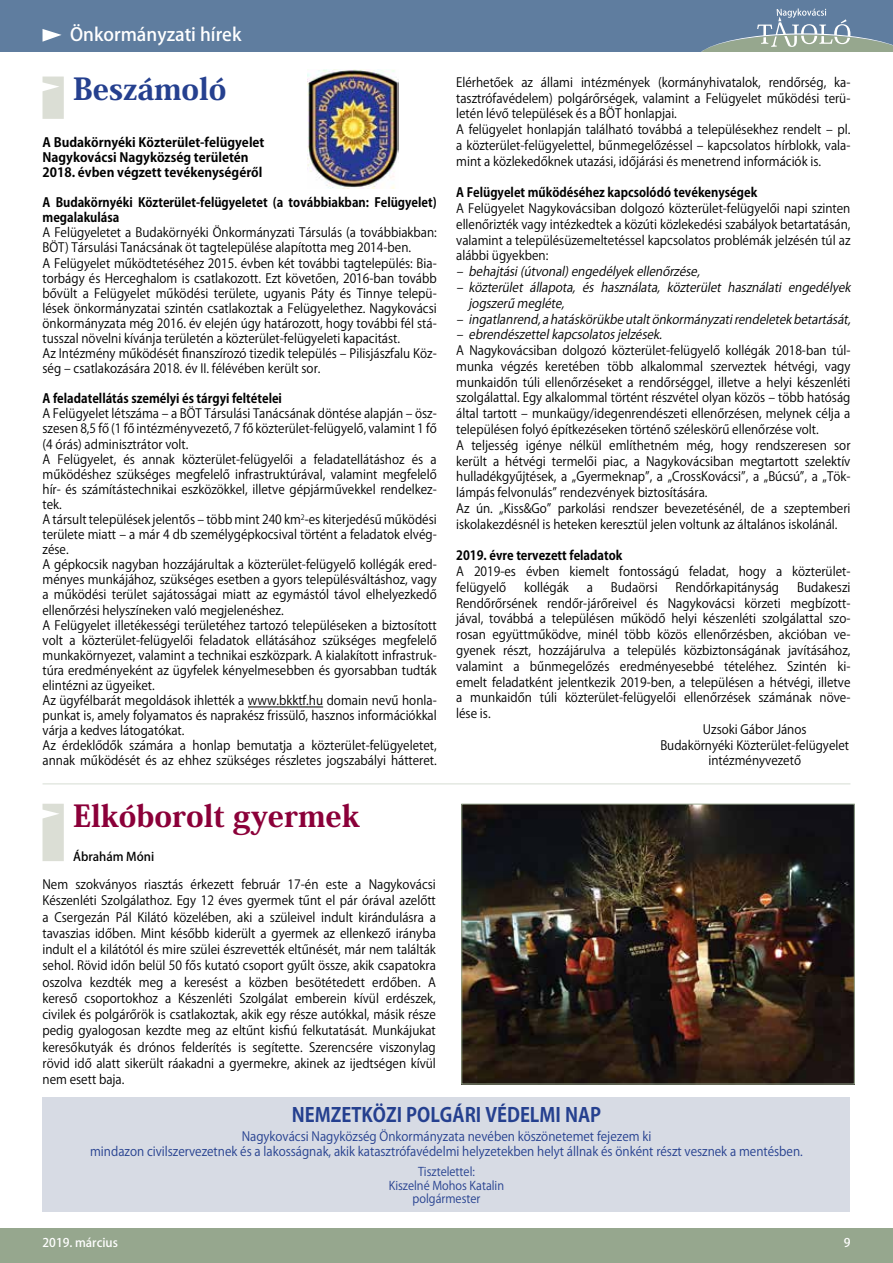
<style>
.page{position:relative;width:893px;height:1263px;background:#fff}
.page>*{position:absolute;margin:0;border:0;box-sizing:border-box;transform-origin:0 0}
.t1{font:800 30px "Koz Min Pr 6 N";color:#8b0039}
.t2{font:800 30px "Koz Min Pr 6 N";color:#25408f}
.t3{font:700 19.5px "Koz Go Pr 6 N";color:#25408f;scale:.94 1}
.t4{font:500 18px "Koz Go Pr 6 N";color:#fff}
.t5{font:12.75px/15.1px "Koz Go Pr 6 N";color:#000;scale:.94 1}
.t6{font:italic 12.75px/15.8px "Koz Go Pr 6 N";color:#000;scale:.94 1}
.t7{font:700 12.75px/15.1px "Koz Go Pr 6 N";color:#000;scale:.94 1}
.t8{font:12.75px/15.3px "Koz Go Pr 6 N";color:#25408f;text-align:center;scale:.94 1}
.t9{font:700 12.75px/15.1px "Koz Go Pr 6 N";color:#000}
.t10{font:12px/13.8px "Koz Go Pr 6 N";color:#25408f;text-align:center;scale:.94 1}
.t11{font:500 12px "Koz Go Pr 6 N";color:#fff}
.t12{font:500 12px "Koz Go Pr 6 N";color:#000}
</style>
<div class="page">
<div style="left:0;top:1229px;width:893px;height:34px;background:#96a78e"></div>
<div style="left:0;top:0;width:893px;height:51px;background:#5f7d9f"></div>
<svg style="left:43px;top:29px;width:19px;height:13px"></svg>
<svg style="left:702px;top:9px;width:191px;height:42px"></svg>
<hr style="left:248px;top:707px;width:75px;height:1px;background:#000">
<img style="left:308px;top:69px;width:90px;height:120px">
<svg style="left:43px;top:804px;width:21px;height:57px"></svg>
<img style="left:463px;top:806px;width:390px;height:276px">
<div style="left:461px;top:804px;width:394px;height:280px;border:1px solid #96a78e"></div>
<hr style="left:43px;top:783px;width:807px;height:1px;background:#96a78e">
<svg style="left:43px;top:77px;width:21px;height:42px"></svg>
<div style="left:43px;top:1097px;width:807px;height:115px;background:#d7dbe4"></div>
<h3 class="t4" style="left:70px;top:25px;width:173px">Önkormányzati hírek</h3>
<h1 class="t2" style="left:73px;top:72px;width:155px">Beszámoló</h1>
<p class="t9" style="left:43px;top:135px;width:223px">A Budakörnyéki Közterület-felügyelet<br>Nagykovácsi Nagyközség területén<br>2018. évben végzett tevékenységéről</p>
<p class="t7" style="left:43px;top:195px;width:421px">A Budakörnyéki Közterület-felügyeletet (a továbbiakban: Felügyelet) megalakulása</p>
<p class="t5" style="left:43px;top:225px;width:421px">A Felügyeletet a Budakörnyéki Önkormányzati Társulás (a továbbiakban:<br>BÖT) Társulási Tanácsának öt tagtelepülése alapította meg 2014-ben.<br>A Felügyelet működtetéséhez 2015. évben két további tagtelepülés: Bia&shy;torbágy és Herceghalom is csatlakozott. Ezt követően, 2016-ban tovább bővült a Felügyelet működési területe, ugyanis Páty és Tinnye telepü&shy;lések önkormányzatai szintén csatlakoztak a Felügyelethez. Nagykovácsi önkormányzata még 2016. év elején úgy határozott, hogy további fél stá&shy;tusszal növelni kívánja területén a közterület-felügyeleti kapacitást.<br>Az Intézmény működését finanszírozó tizedik település – Pilisjászfalu Köz&shy;ség – csatlakozására 2018. év II. félévében került sor.</p>
<p class="t7" style="left:43px;top:391px;width:256px">A feladatellátás személyi és tárgyi feltételei</p>
<p class="t5" style="left:43px;top:406px;width:421px">A Felügyelet létszáma – a BÖT Társulási Tanácsának döntése alapján – ösz&shy;szesen 8,5 fő (1 fő intézményvezető, 7 fő közterület-felügyelő, valamint 1 fő (4 órás) adminisztrátor volt.<br>A Felügyelet, és annak közterület-felügyelői a feladatellátáshoz és a működéshez szükséges megfelelő infrastruktúrával, valamint megfelelő hír- és számítástechnikai eszközökkel, illetve gépjárművekkel rendelkez&shy;tek.<br>A társult települések jelentős – több mint 240 km<sup>2</sup>-es kiterjedésű működési területe miatt – a már 4 db személygépkocsival történt a feladatok elvég&shy;zése.<br>A gépkocsik nagyban hozzájárultak a közterület-felügyelő kollégák ered&shy;ményes munkájához, szükséges esetben a gyors településváltáshoz, vagy a működési terület sajátosságai miatt az egymástól távol elhelyezkedő ellenőrzési helyszíneken való megjelenéshez.<br>A Felügyelet illetékességi területéhez tartozó településeken a biztosított volt a közterület-felügyelői feladatok ellátásához szükséges megfelelő munkakörnyezet, valamint a technikai eszközpark. A kialakított infrastruk&shy;túra eredményeként az ügyfelek kényelmesebben és gyorsabban tudták elintézni az ügyeiket.<br>Az ügyfélbarát megoldások ihlették a www.bkktf.hu domain nevű honla&shy;punkat is, amely folyamatos és naprakész frissülő, hasznos információkkal várja a kedves látogatókat.<br>Az érdeklődők számára a honlap bemutatja a közterület-felügyeletet, annak működését és az ehhez szükséges részletes jogszabályi hátteret.</p>
<h1 class="t1" style="left:73px;top:799px;width:288px">Elkóborolt gyermek</h1>
<p class="t12" style="left:73px;top:850px;width:83px">Ábrahám Móni</p>
<p class="t5" style="left:43px;top:876px;width:420px;line-height:16.4px;text-align:justify">Nem szokványos riasztás érkezett február 17-én este a Nagykovácsi Készenléti Szolgálathoz. Egy 12 éves gyermek tűnt el pár órával azelőtt a Csergezán Pál Kilátó közelében, aki a szüleivel indult kirándulásra a tavaszias időben. Mint később kiderült a gyermek az ellenkező irányba indult el a kilátótól és mire szülei észrevették eltűnését, már nem találták sehol. Rövid időn belül 50 fős kutató csoport gyűlt össze, akik csapatokra oszolva kezdték meg a keresést a közben besötétedett erdőben. A kereső csoportokhoz a Készenléti Szolgálat emberein kívül erdészek, civilek és polgárőrök is csatlakoztak, akik egy része autókkal, másik része pedig gyalogosan kezdte meg az eltűnt kisfiú felkutatását. Munkájukat keresőkutyák és drónos felderítés is segítette. Szerencsére viszonylag rövid idő alatt sikerült ráakadni a gyermekre, akinek az ijedtségen kívül nem esett baja.</p>
<p class="t5" style="left:456px;top:74px;width:421px;line-height:15.8px">Elérhetőek az állami intézmények (kormányhivatalok, rendőrség, ka&shy;tasztrófavédelem) polgárőrségek, valamint a Felügyelet működési terü&shy;letén lévő települések és a BÖT honlapjai.<br>A felügyelet honlapján található továbbá a településekhez rendelt – pl. a közterület-felügyelettel, bűnmegelőzéssel – kapcsolatos hírblokk, vala&shy;mint a közlekedőknek utazási, időjárási és menetrend információk is.</p>
<p class="t7" style="left:456px;top:185px;width:322px">A Felügyelet működéséhez kapcsolódó tevékenységek</p>
<p class="t5" style="left:456px;top:201px;width:421px;line-height:15.8px;text-align:justify">A Felügyelet Nagykovácsiban dolgozó közterület-felügyelői napi szinten ellenőrizték vagy intézkedtek a közúti közlekedési szabályok betartatásán, valamint a településüzemeltetéssel kapcsolatos problémák jelzésén túl az alábbi ügyekben:</p>
<p class="t6" style="left:456px;top:264px;width:265px">– behajtási(útvonal)engedélyekellenőrzése,</p>
<p class="t6" style="left:469px;top:280px;width:412px;text-indent:-12px">– közterület állapota, és használata, közterület használati engedélyek jogszerűmegléte,</p>
<p class="t6" style="left:456px;top:311px;width:425px">– ingatlanrend,ahatáskörükbeutaltönkormányzatirendeletekbetartását,</p>
<p class="t6" style="left:456px;top:327px;width:224px">– ebrendészettelkapcsolatosjelzések.</p>
<p class="t5" style="left:456px;top:343px;width:421px;line-height:15.8px">A Nagykovácsiban dolgozó közterület-felügyelő kollégák 2018-ban túl&shy;munka végzés keretében több alkalommal szerveztek hétvégi, vagy munkaidőn túli ellenőrzéseket a rendőrséggel, illetve a helyi készenléti szolgálattal. Egy alkalommal történt részvétel olyan közös – több hatóság által tartott – munkaügy/idegenrendészeti ellenőrzésen, melynek célja a településen folyó építkezéseken történő széleskörű ellenőrzése volt.<br>A teljesség igénye nélkül említhetném még, hogy rendszeresen sor került a hétvégi termelői piac, a Nagykovácsiban megtartott szelektív hulladékgyűjtések, a „Gyermeknap”, a „CrossKovácsi”, a „Búcsú”, a „Tök&shy;lámpás felvonulás” rendezvények biztosítására.<br>Az ún. „Kiss&amp;Go” parkolási rendszer bevezetésénél, de a szeptemberi iskolakezdésnél is heteken keresztül jelen voltunk az általános iskolánál.</p>
<p class="t7" style="left:456px;top:548px;width:178px">2019. évre tervezett feladatok</p>
<p class="t5" style="left:456px;top:564px;width:421px;line-height:15.8px">A 2019-es évben kiemelt fontosságú feladat, hogy a közterület&shy;felügyelő</p>
<p class="t5" style="left:524px;top:580px;width:49px">kollégák</p>
<p class="t5" style="left:587px;top:580px;width:8px">a</p>
<p class="t5" style="left:611px;top:580px;width:51px">Budaörsi</p>
<p class="t5" style="left:676px;top:580px;width:112px">Rendőrkapitányság</p>
<p class="t5" style="left:797px;top:580px;width:58px">Budakeszi</p>
<p class="t5" style="left:456px;top:596px;width:421px">Rendőrőrsének rendőr-járőreivel és Nagykovácsi körzeti megbízott-</p>
<p class="t5" style="left:456px;top:611px;width:421px">jával, továbbá a településen működő helyi készenléti szolgálattal szo-</p>
<p class="t5" style="left:456px;top:627px;width:421px">rosan együttműködve, minél több közös ellenőrzésben, akcióban ve-</p>
<p class="t5" style="left:456px;top:643px;width:421px">gyenek részt, hozzájárulva a település közbiztonságának javításához,</p>
<p class="t5" style="left:456px;top:659px;width:421px">valamint a bűnmegelőzés eredményesebbé tételéhez. Szintén ki-</p>
<p class="t5" style="left:456px;top:674px;width:421px">emelt feladatként jelentkezik 2019-ben, a településen a hétvégi, illetve</p>
<p class="t5" style="left:456px;top:690px;width:421px">a munkaidőn túli közterület-felügyelői ellenőrzések számának növe-</p>
<p class="t5" style="left:456px;top:706px;width:38px">lése is.</p>
<p class="t5" style="left:703px;top:722px;width:112px">Uzsoki Gábor János</p>
<p class="t5" style="left:660px;top:738px;width:202px">Budakörnyéki Közterület-felügyelet</p>
<p class="t5" style="left:708px;top:753px;width:100px">intézményvezető</p>
<h2 class="t3" style="left:292px;top:1103px;width:331px">NEMZETKÖZI POLGÁRI VÉDELMI NAP</h2>
<p class="t8" style="left:90px;top:1129px;width:760px">Nagykovácsi Nagyközség Önkormányzata nevében köszönetemet fejezem ki<br>mindazon civilszervezetnek és a lakosságnak, akik katasztrófavédelmi helyzetekben helyt állnak és önként részt vesznek a mentésben.</p>
<p class="t10" style="left:389px;top:1165px;width:124px">Tisztelettel:<br>Kiszelné Mohos Katalin polgármester</p>
<p class="t11" style="left:43px;top:1236px;width:77px">2019. március</p>
<p class="t11" style="left:844px;top:1236px;width:8px">9</p>
</div>
